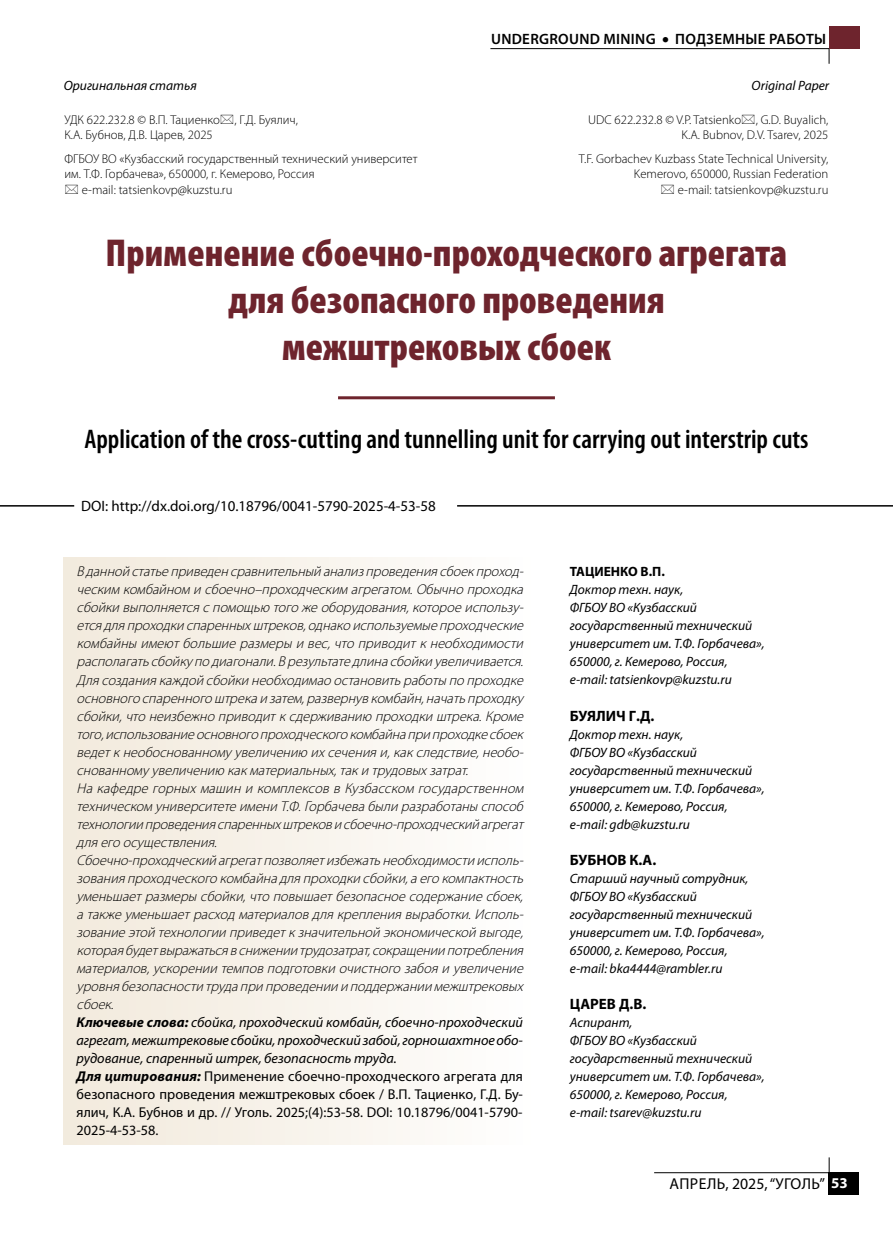
<style>
.page{position:relative;width:893px;height:1234px;background:#fff}
.page>*{position:absolute;margin:0;border:0;box-sizing:border-box;transform-origin:0 0}
.t1{font:900 condensed 39px/46.8px "Myriad Pro";color:#6e242d;text-align:center}
.t2{font:600 condensed 27px "Myriad Pro";color:#000}
.t3{font:15.75px "Myriad Pro";letter-spacing:.02em;color:#000}
.t4{font:15px "Myriad Pro";color:#000}
.t5{font:600 15px "Myriad Pro";letter-spacing:.02em;color:#000}
.t6{font:700 15px "Myriad Pro";color:#000}
.t7{font:italic 300 14.25px/18px "Myriad Pro";color:#000}
.t8{font:italic 13.5px/18px "Myriad Pro";color:#000}
.t9{font:700 13.5px "Myriad Pro";color:#000}
.t10{font:300 12.75px/15.3px "Myriad Pro";color:#000;text-align:right}
.s1{font-weight:700}
.s2{font-weight:400}
.s3{font-weight:400;font-style:normal}
.s4{font-weight:700;font-size:15px;color:#fff}
</style>
<div class="page">
<div style="left:64px;top:557px;width:472px;height:587px;background:linear-gradient(to right,#f2e9db,#fefefd)"></div>
<div style="left:829px;top:1171px;width:30px;height:23px;background:#000"></div>
<hr style="left:654px;top:1171px;width:175px;height:1px;background:#000">
<svg style="left:829px;top:1157px;width:1px;height:15px"></svg>
<hr style="left:490px;top:48px;width:339px;height:1px;background:#000">
<svg style="left:829px;top:49px;width:1px;height:15px"></svg>
<div style="left:829px;top:27px;width:31px;height:22px;background:#6e242d"></div>
<hr style="left:338px;top:396px;width:217px;height:3px;background:#6e242d">
<hr style="left:0;top:505px;width:74px;height:1px;background:#000">
<hr style="left:457px;top:505px;width:436px;height:1px;background:#000">
<p class="t5" style="left:491px;top:31px;width:337px">UNDERGROUND MINING • ПОДЗЕМНЫЕ РАБОТЫ</p>
<p class="t8" style="left:64px;top:77px;width:135px">Оригинальная статья</p>
<p class="t8" style="left:752px;top:77px;width:79px">Original Paper</p>
<p class="t10" style="left:65px;top:112px;width:235px;text-align:left">УДК 622.232.8 © В.П. Тациенко , Г.Д. Буялич,<br>К.А. Бубнов, Д.В. Царев, 2025</p>
<p class="t10" style="left:65px;top:151px;width:355px">ФГБОУ ВО «Кузбасский государственный технический университет</p>
<p class="t10" style="left:65px;top:167px;width:252px">им. Т.Ф. Горбачева», 650000, г. Кемерово, Россия</p>
<p class="t10" style="left:82px;top:182px;width:152px">e-mail: tatsienkovp@kuzstu.ru</p>
<p class="t10" style="left:588px;top:112px;width:242px">UDC 622.232.8 © V.P. Tatsienko , G.D. Buyalich,<br>K.A. Bubnov, D.V. Tsarev, 2025</p>
<p class="t10" style="left:579px;top:151px;width:251px">T.F. Gorbachev Kuzbass State Technical University,<br>Kemerovo, 650000, Russian Federation<br>e-mail: tatsienkovp@kuzstu.ru</p>
<h1 class="t1" style="left:106px;top:230px;width:683px">Применение сбоечно-проходческого агрегата для безопасного проведения межштрековых сбоек</h1>
<h2 class="t2" style="left:84px;top:424px;width:726px">Application of the cross-cutting and tunnelling unit for carrying out interstrip cuts</h2>
<p class="t4" style="left:81px;top:498px;width:356px">DOI: http://dx.doi.org/10.18796/0041-5790-2025-4-53-58</p>
<p class="t7" style="left:77px;top:562px;width:452px">В данной статьеприведен сравнительный анализпроведениясбоекпроход&shy;ческим комбайном и сбоечно–проходческим агрегатом.Обычно проходка сбойки выполняетсяспомощью того жеоборудования,котороеиспользу&shy;етсядляпроходки спаренныхштреков,однако используемыепроходческие комбайны имеютбольшие размеры и вес,что приводиткнеобходимости располагатьсбойкупо диагонали.В результатедлинасбойки увеличивается.<br>Длясозданиякаждой сбойки необходимао остановитьработы по проходке основного спаренного штрекаи затем,развернувкомбайн,начатьпроходку сбойки,что неизбежно приводитксдерживанию проходки штрека.Кроме того,использованиеосновного проходческого комбайнапри проходкесбоек ведеткнеобоснованномуувеличению ихсеченияи,какследствие,необо&shy;снованномуувеличению какматериальных,таки трудовыхзатрат.<br>На кафедре горныхмашин и комплексов в Кузбасском государственном техническом университетеимени Т.Ф.Горбачевабыли разработаны способ технологии проведенияспаренныхштрекови сбоечно-проходческий агрегат дляего осуществления.<br>Сбоечно-проходческий агрегатпозволяетизбежатьнеобходимости исполь&shy;зованияпроходческого комбайнадляпроходки сбойки,аего компактность уменьшаетразмеры сбойки,что повышаетбезопасноесодержаниесбоек, атакжеуменьшаетрасход материаловдлякреплениявыработки.Исполь&shy;зованиеэтой технологии приведеткзначительной экономической выгоде, котораябудетвыражатьсявснижении трудозатрат,сокращении потребления материалов,ускорении темповподготовки очистного забояи увеличение уровнябезопасности трудапри проведении и поддержании межштрековых сбоек.<br><span class="s1">Ключевые слова:</span> <span class="s2">сбойка, проходческий комбайн, сбоечно-проходческий агрегат, межштрековые сбойки, проходческий забой, горношахтное обо&shy;рудование, спаренный штрек, безопасность труда.<br></span><span class="s1">Для цитирования:</span> <span class="s3">Применение сбоечно-проходческого агрегата для безопасного проведения межштрековых сбоек / В.П. Тациенко, Г.Д. Бу&shy;ялич, К.А. Бубнов и др. // Уголь. 2025;(4):53-58. DOI: 10.18796/0041-5790- 2025-4-53-58.</span></p>
<p class="t9" style="left:570px;top:564px;width:97px">ТАЦИЕНКО В.П.</p>
<p class="t8" style="left:570px;top:581px;width:196px">Доктор техн. наук,<br>ФГБОУ ВО «Кузбасский государственный технический университет им. Т.Ф. Горбачева»,<br>650000, г. Кемерово, Россия, e-mail: tatsienkovp@kuzstu.ru</p>
<p class="t6" style="left:570px;top:707px;width:86px">БУЯЛИЧ Г.Д.</p>
<p class="t8" style="left:570px;top:725px;width:196px">Доктор техн. наук,<br>ФГБОУ ВО «Кузбасский государственный технический университет им. Т.Ф. Горбачева»,<br>650000, г. Кемерово, Россия, e-mail: gdb@kuzstu.ru</p>
<p class="t6" style="left:570px;top:851px;width:88px">БУБНОВ К.А.</p>
<p class="t8" style="left:570px;top:869px;width:196px">Старший научный сотрудник,<br>ФГБОУ ВО «Кузбасский государственный технический университет им. Т.Ф. Горбачева»,<br>650000, г. Кемерово, Россия, e-mail: bka4444@rambler.ru</p>
<p class="t6" style="left:570px;top:995px;width:78px">ЦАРЕВ Д.В.</p>
<p class="t8" style="left:570px;top:1013px;width:196px">Аспирант,<br>ФГБОУ ВО «Кузбасский государственный технический университет им. Т.Ф. Горбачева»,<br>650000, г. Кемерово, Россия, e-mail: tsarev@kuzstu.ru</p>
<p class="t3" style="left:670px;top:1174px;width:180px">АПРЕЛЬ, 2025, “УГОЛЬ” <span class="s4">53</span></p>
</div>
